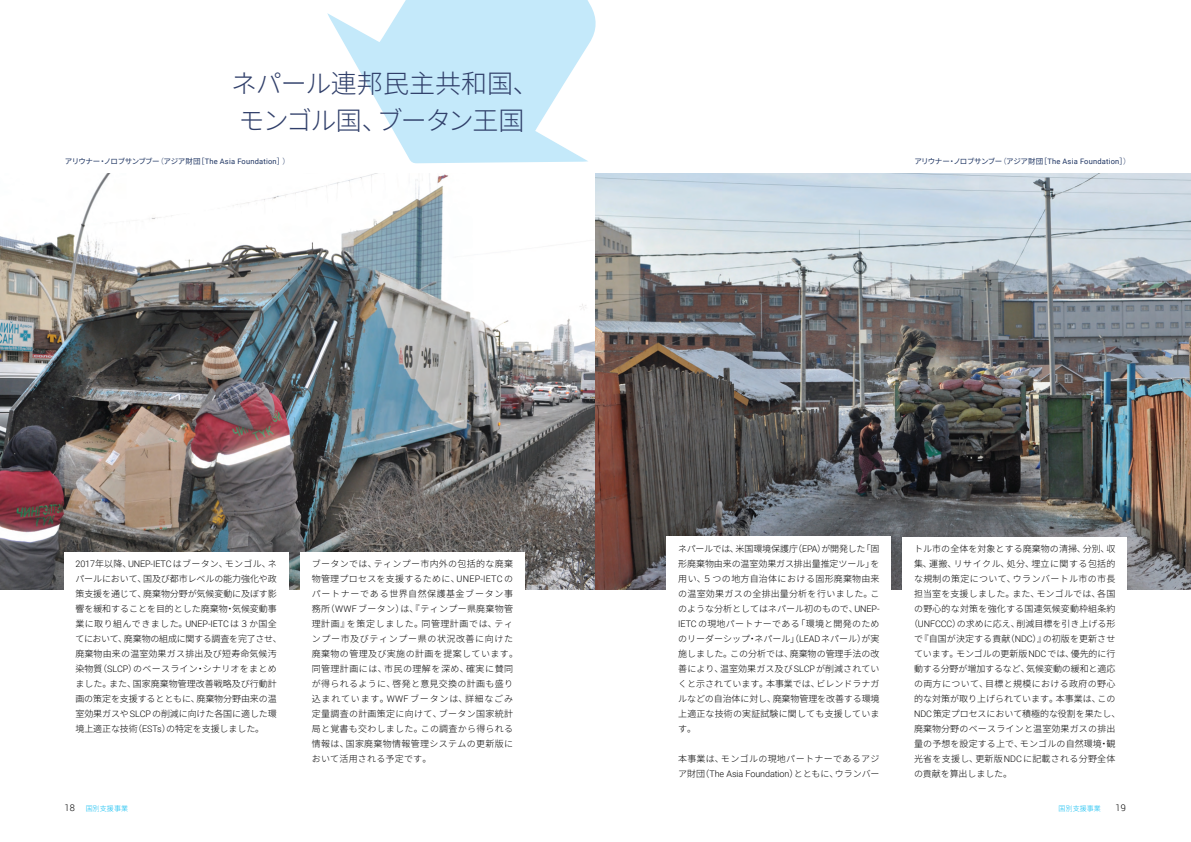
<style>
.page{position:relative;width:1191px;height:842px;background:#fff}
.page>*{position:absolute;margin:0;border:0;box-sizing:border-box;transform-origin:0 0}
.t1{font:300 26px/37px "Source Han Sans";letter-spacing:-.035em;color:#303f6a}
.t2{font:300 9.3px "Roboto";color:#000}
.t3{font:300 9px/15px "Source Han Sans";letter-spacing:.02em;color:#000}
.t4{font:300 9px/15px "Source Han Sans";letter-spacing:-.01em;color:#000}
.t5{font:300 9px "Source Han Sans";color:#000}
.t6{font:300 9px "Source Han Sans";letter-spacing:.04em;color:#000}
.t7{font:300 9px "Roboto";letter-spacing:-.01em;color:#000}
.t8{font:300 9px "Source Han Sans";letter-spacing:-.015em;color:#000}
.t9{font:300 9px "Source Han Sans";letter-spacing:.055em;color:#000}
.t10{font:300 9px "Source Han Sans";letter-spacing:.045em;color:#000}
.t11{font:7.5px "Source Han Sans";letter-spacing:-.06em;color:#1d3361}
.t12{font:300 7px "Source Han Sans";letter-spacing:.01em;color:#00baf1}
.s1{font-weight:300}
.s2{font-family:"Roboto"}
.s3{font-family:"Source Han Sans"}
.s4{font-family:"Roboto";font-size:9.3px;color:#000}
</style>
<div class="page">
<img style="left:0;top:173px;width:1191px;height:417px">
<svg style="left:327px;top:0;width:269px;height:163px;fill:#c4e9fa"></svg>
<div style="left:64px;top:552px;width:224px;height:212px;background:#fff"></div>
<div style="left:300px;top:552px;width:224px;height:225px;background:#fff"></div>
<div style="left:667px;top:537px;width:224px;height:258px;background:#fff"></div>
<div style="left:902px;top:537px;width:224px;height:258px;background:#fff"></div>
<h1 class="t1" style="left:231px;top:66px;width:309px">ネパール連邦民主共和国、モンゴル国、ブータン王国</h1>
<p class="t11" style="left:65px;top:157px;width:227px">アリウナー・ノロブサンブブー<span class="s1">（</span>アジア財団［<span class="s2">The Asia Foundation</span>］<span class="s1">）</span></p>
<p class="t4" style="left:75px;top:557px;width:208px"><span class="s2">2017</span>年以降、<span class="s2">UNEP-IETC</span>はブータン、モンゴル、ネパールにおいて、国及び都市レベルの能力強化や政策支援を通じて、廃棄物分野が気候変動に及ぼす影響を緩和することを目的とした廃棄物・気候変動事業に取り組んできました。<span class="s2">UNEP-IETC</span>は３か国全てにおいて、廃棄物の組成に関する調査を完了させ、廃棄物由来の温室効果ガス排出及び短寿命気候汚染物質（<span class="s2">SLCP</span>）のベースライン・シナリオをまとめました。また、国家廃棄物管理改善戦略及び行動計画の策定を支援するとともに、廃棄物分野由来の温室効果ガスや<span class="s2">SLCP</span>の削減に向けた各国に適した環境上適正な技術（<span class="s2">ESTs</span>）の特定を支援しました。</p>
<p class="t3" style="left:312px;top:557px;width:208px">ブータンでは、ティンプー市内外の包括的な廃棄物管理プロセスを支援するために、<span class="s2">UNEP-IETC</span>のパートナーである世界自然保護基金ブータン事務所（<span class="s2">WWF</span>ブータン）は、『ティンプー県廃棄物管理計画』を策定しました。同管理計画では、ティンプー市及びティンプー県の状況改善に向けた廃棄物の管理及び実施の計画を提案しています。同管理計画には、市民の理解を深め、確実に賛同が得られるように、啓発と意見交換の計画も盛り込まれています。<span class="s2">WWF</span>ブータンは、詳細なごみ定量調査の計画策定に向けて、ブータン国家統計局と覚書も交わしました。この調査から得られる情報は、国家廃棄物情報管理システムの更新版において活用される予定です。</p>
<p class="t11" style="left:914px;top:157px;width:218px">アリウナー・ノロブサンブー<span class="s1">（</span>アジア財団［<span class="s2">The Asia Foundation</span>］<span class="s1">）</span></p>
<p class="t3" style="left:678px;top:541px;width:203px;text-align:justify">ネパールでは、米国環境保護庁（<span class="s2">EPA</span>）が開発した「固形廃棄物由来の温室効果ガス排出量推定ツール」を用い、５つの地方自治体における固形廃棄物由来の温室効果ガスの全排出量分析を行いました。このような分析としてはネパール初のもので、<span class="s2">UNEP-IETC</span>の現地パートナーである「環境と開発のためのリーダーシップ・ネパール」（<span class="s2">LEAD</span>ネパール）が実施しました。この分析では、廃棄物の管理手法の改善により、温室効果ガス及び<span class="s2">SLCP</span>が削減されていくと示されています。本事業では、ビレンドラナガルなどの自治体に対し、廃棄物管理を改善する環境上適正な技術の実証試験に関しても支援しています。</p>
<p class="t6" style="left:678px;top:754px;width:203px">本事業は、モンゴルの現地パートナーであるアジ</p>
<p class="t7" style="left:678px;top:768px;width:203px"><span class="s3">ア財団（</span>The Asia Foundation<span class="s3">）とともに、ウランバー</span></p>
<p class="t3" style="left:914px;top:541px;width:203px">トル市の全体を対象とする廃棄物の清掃、分別、収</p>
<p class="t9" style="left:914px;top:559px;width:203px">集、運搬、リサイクル、処分、埋立に関する包括的</p>
<p class="t6" style="left:914px;top:574px;width:203px">な規制の策定について、ウランバートル市の市長</p>
<p class="t3" style="left:914px;top:586px;width:203px">担当室を支援しました。また、モンゴルでは、各国</p>
<p class="t3" style="left:914px;top:601px;width:203px">の野心的な対策を強化する国連気候変動枠組条約</p>
<p class="t5" style="left:909px;top:619px;width:208px">（<span class="s2">UNFCCC</span>）の求めに応え、削減目標を引き上げる形</p>
<p class="t3" style="left:914px;top:632px;width:203px">で『自国が決定する貢献（<span class="s2">NDC</span>）』の初版を更新させ</p>
<p class="t8" style="left:914px;top:649px;width:203px">ています。モンゴルの更新版<span class="s2">NDC</span>では、優先的に行</p>
<p class="t4" style="left:914px;top:662px;width:203px">動する分野が増加するなど、気候変動の緩和と適応</p>
<p class="t10" style="left:914px;top:679px;width:203px">の両方について、目標と規模における政府の野心</p>
<p class="t5" style="left:914px;top:694px;width:203px">的な対策が取り上げられています。本事業は、この</p>
<p class="t4" style="left:914px;top:707px;width:208px"><span class="s2">NDC</span>策定プロセスにおいて積極的な役割を果たし、</p>
<p class="t3" style="left:914px;top:722px;width:203px">廃棄物分野のベースラインと温室効果ガスの排出</p>
<p class="t3" style="left:914px;top:737px;width:203px">量の予想を設定する上で、モンゴルの自然環境・観</p>
<p class="t3" style="left:914px;top:752px;width:203px">光省を支援し、更新版<span class="s2">NDC</span>に記載される分野全体</p>
<p class="t4" style="left:914px;top:767px;width:100px">の貢献を算出しました。</p>
<p class="t12" style="left:64px;top:804px;width:65px"><span class="s4">18</span> 国別支援事業</p>
<p class="t12" style="left:1058px;top:804px;width:44px">国別支援事業</p>
<p class="t2" style="left:1115px;top:801px;width:12px">19</p>
</div>
